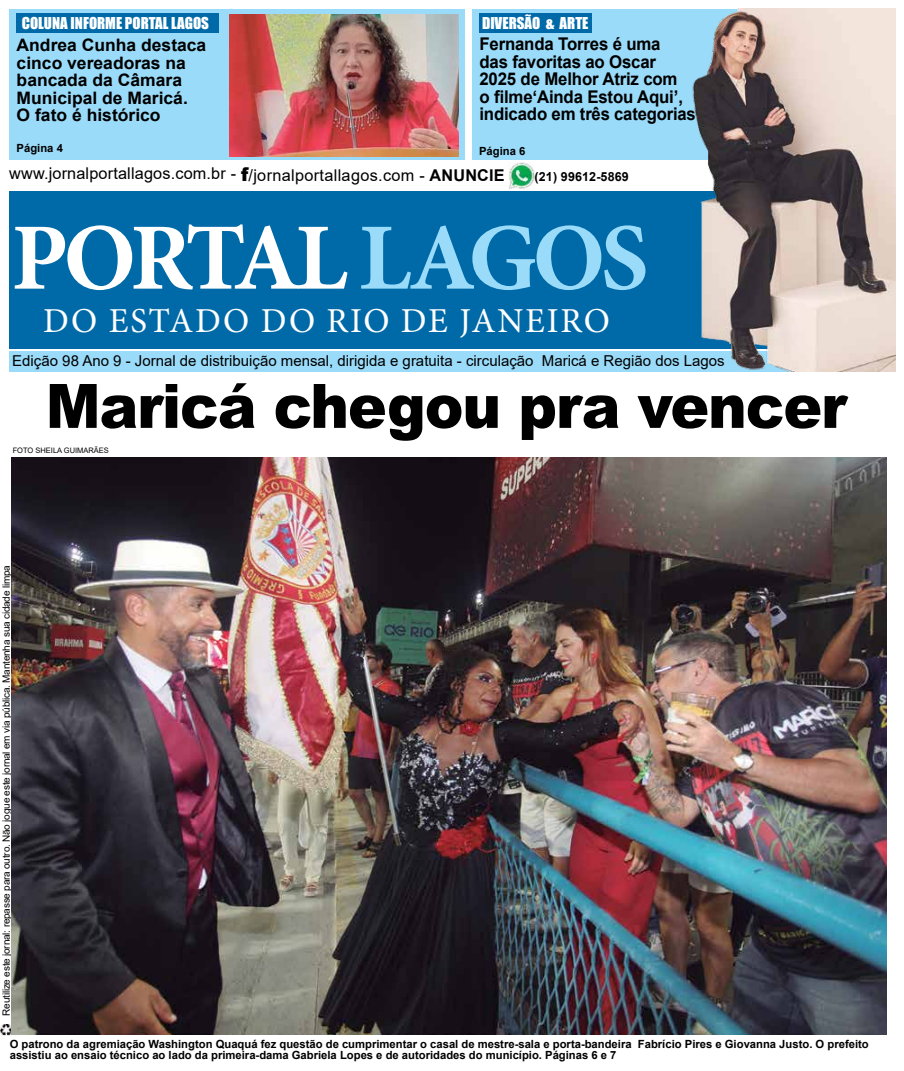
<style>
.page{position:relative;width:904px;height:1071px;background:#fff}
.page>*{position:absolute;margin:0;border:0;box-sizing:border-box;transform-origin:0 0}
.t1{font:700 95px "Minion Pro";letter-spacing:-.05em;color:#fff}
.t2{font:900 61.25px "Arial";letter-spacing:-.02em;color:#000;scale:.95 1}
.t3{font:35px "Minion Pro";letter-spacing:.05em;color:#fff}
.t4{font:700 17.5px/17.5px "Arial";letter-spacing:-.01em;color:#000;scale:.96 1}
.t5{font:700 17.12px/17.5px "Arial";color:#000}
.t6{font:16.25px "Arial";letter-spacing:.01em;color:#000}
.t7{font:15px "Arial";color:#000}
.t8{font:15px "Impact";color:#fff}
.t9{font:700 12.5px "Arial";letter-spacing:.01em;color:#000}
.t10{font:700 11.25px/11.2px "Arial";color:#000}
.t11{font:10px "Arial";letter-spacing:-.02em;color:#000}
.t12{font:7.5px "Arial";color:#000}
.s1{font-weight:900;font-size:18.75px}
.s2{font-weight:700}
.s3{color:#9adbf9}
</style>
<div class="page">
<div style="left:9px;top:191px;width:886px;height:157px;background:#006aa8"></div>
<div style="left:9px;top:9px;width:455px;height:150px;background:#9adbf9"></div>
<div style="left:9px;top:351px;width:885px;height:20px;background:#9adbf9"></div>
<div style="left:472px;top:9px;width:423px;height:150px;background:#9adbf9"></div>
<div style="left:479px;top:13px;width:112px;height:20px;background:#006aa8"></div>
<div style="left:16px;top:13px;width:203px;height:20px;background:#006aa8"></div>
<svg style="left:0;top:1023px;width:12px;height:12px"></svg>
<img style="left:229px;top:14px;width:230px;height:143px">
<img style="left:509px;top:162px;width:25px;height:28px">
<img style="left:661px;top:9px;width:234px;height:362px">
<img style="left:12px;top:457px;width:874px;height:576px">
<h3 class="t8" style="left:22px;top:11px;width:189px">COLUNA INFORME PORTAL LAGOS</h3>
<h3 class="t8" style="left:482px;top:11px;width:108px">DIVERSÃO &amp; ARTE</h3>
<h3 class="t5" style="left:17px;top:36px;width:191px">Andrea Cunha destaca cinco vereadoras na bancada da Câmara<br>Municipal de Maricá.<br>O fato é histórico</h3>
<h3 class="t4" style="left:479px;top:35px;width:227px">Fernanda Torres é uma<br>das favoritas ao Oscar<br>2025 de Melhor Atriz com<br>o filme‘Ainda Estou Aqui’, indicado em três categorias</h3>
<p class="t10" style="left:479px;top:145px;width:48px">Página 6</p>
<h3 class="t6" style="left:9px;top:162px;width:497px">www.jornalportallagos.com.br - <span class="s1">f</span>/jornalportallagos.com - <span class="s2">ANUNCIE</span></h3>
<p class="t9" style="left:534px;top:167px;width:96px">(21) 99612-5869</p>
<p class="t10" style="left:17px;top:142px;width:48px">Página 4</p>
<h1 class="t1" style="left:11px;top:191px;width:639px">PORTAL <span class="s3">LAGOS</span></h1>
<h3 class="t3" style="left:43px;top:297px;width:568px">DO ESTADO DO RIO DE JANEIRO</h3>
<h3 class="t7" style="left:12px;top:350px;width:714px">Edição 98 Ano 9 - Jornal de distribuição mensal, dirigida e gratuita - circulação Maricá e Região dos Lagos</h3>
<h2 class="t2" style="left:46px;top:361px;width:844px">Maricá chegou pra vencer</h2>
<p class="t12" style="left:13px;top:445px;width:98px">FOTO SHEILA GUIMARÃES</p>
<p class="t11" style="left:-1px;top:1015px;width:452px;rotate:-90deg">Reutilize este jornal: repasse para outro. Não jogue este jornal em via pública. Mantenha sua cidade limpa</p>
<p class="t10" style="left:10px;top:1038px;width:860px">O patrono da agremiação Washington Quaquá fez questão de cumprimentar o casal de mestre-sala e porta-bandeira Fabrício Pires e Giovanna Justo. O prefeito assistiu ao ensaio técnico ao lado da primeira-dama Gabriela Lopes e de autoridades do município. Páginas 6 e 7</p>
</div>
